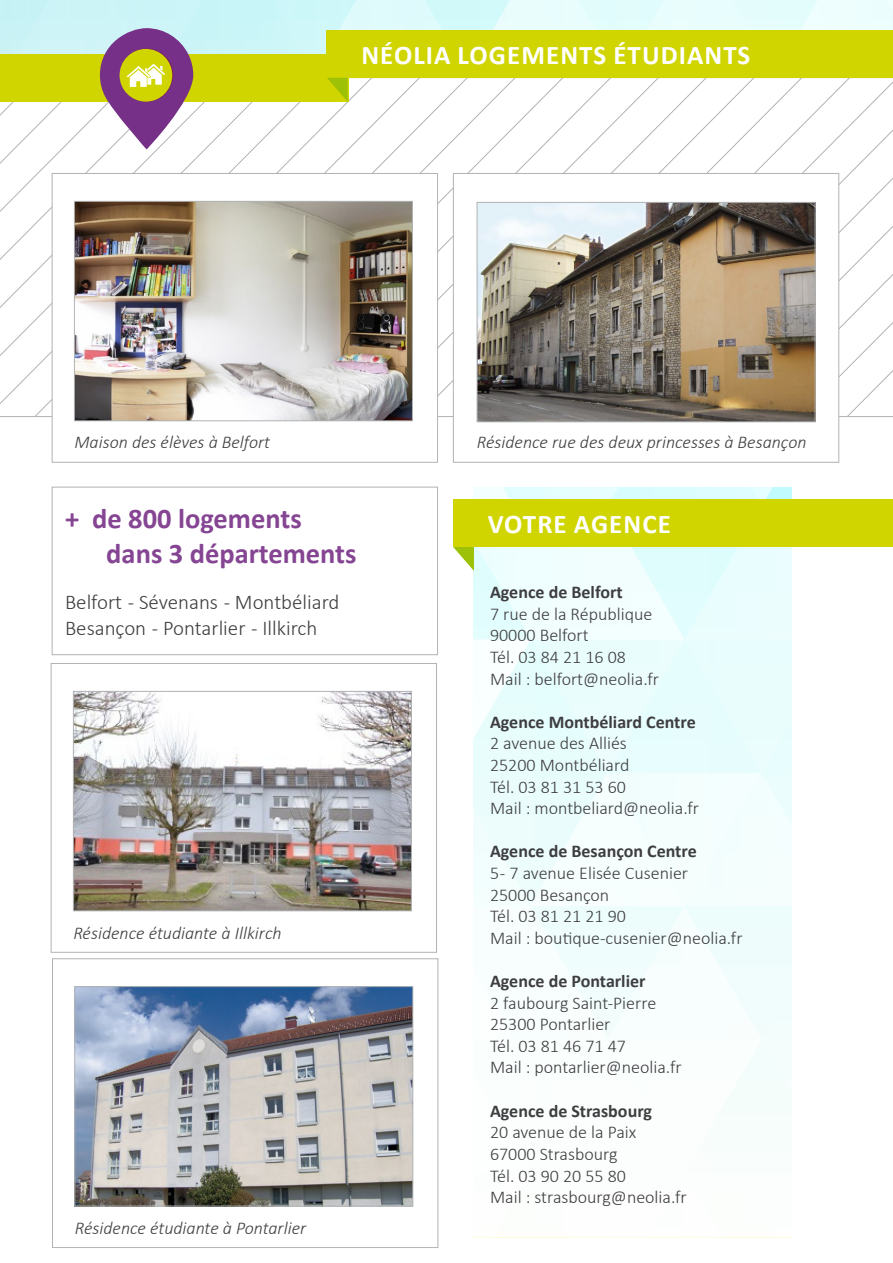
<style>
.page{position:relative;width:893px;height:1263px;background:#fff}
.page>*{position:absolute;margin:0;border:0;box-sizing:border-box;transform-origin:0 0}
.t1{font:700 28.5px/34.2px "Calibri";color:#854593}
.t2{font:700 27px "Calibri";letter-spacing:.04em;color:#fff}
.t3{font:300 21px/25.2px "Calibri";color:#3e3d40}
.t4{font:300 18px/21.6px "Calibri";color:#3e3d40}
.t5{font:italic 300 18px "Calibri";color:#3e3d40}
.t6{font:700 18px "Calibri";color:#3e3d40}
</style>
<div class="page">
<svg style="left:0;top:78px;width:893px;height:339px"></svg>
<div style="left:852px;top:0;width:41px;height:74px;background:#ecfefd"></div>
<div style="left:698px;top:0;width:154px;height:74px;background:#edfefd"></div>
<div style="left:621px;top:0;width:154px;height:74px;background:#e8fdfd"></div>
<div style="left:544px;top:0;width:154px;height:74px;background:#e8fdfd"></div>
<div style="left:237px;top:0;width:153px;height:74px;background:#ccf6f8"></div>
<div style="left:83px;top:0;width:154px;height:74px;background:#cbf4f7"></div>
<div style="left:0;top:0;width:83px;height:74px;background:#ccf4f7"></div>
<div style="left:0;top:0;width:6px;height:74px;background:#c8f2f5"></div>
<svg style="left:325px;top:0;width:65px;height:54px"></svg>
<div style="left:390px;top:0;width:154px;height:74px;background:linear-gradient(to right,#d5f9fa,#e3fcfc)"></div>
<div style="left:0;top:54px;width:349px;height:48px;background:#d0d500"></div>
<div style="left:327px;top:30px;width:566px;height:48px;background:#d0d500"></div>
<svg style="left:327px;top:78px;width:21px;height:24px"></svg>
<div style="left:52px;top:173px;width:386px;height:289px;background:#fff;border:1px solid #b1b3b4"></div>
<div style="left:453px;top:173px;width:386px;height:289px;background:#fff;border:1px solid #b1b3b4"></div>
<img style="left:76px;top:203px;width:335px;height:216px">
<div style="left:74px;top:201px;width:339px;height:220px;border:1px solid #b1b3b4"></div>
<img style="left:479px;top:204px;width:334px;height:216px">
<div style="left:477px;top:202px;width:338px;height:220px;border:1px solid #b1b3b4"></div>
<div style="left:52px;top:487px;width:386px;height:168px;border:1px solid #b1b3b4"></div>
<div style="left:531px;top:487px;width:154px;height:19px;background:#e3fefe"></div>
<svg style="left:685px;top:487px;width:107px;height:12px"></svg>
<div style="left:473px;top:487px;width:58px;height:19px;background:#e2fefe"></div>
<div style="left:473px;top:487px;width:41px;height:19px;background:linear-gradient(to right,#f8feff,#eafffe)"></div>
<div style="left:473px;top:527px;width:319px;height:710px;background:linear-gradient(to bottom,#e6fdfd,#fdfefc)"></div>
<div style="left:453px;top:499px;width:440px;height:48px;background:#d0d500"></div>
<svg style="left:453px;top:547px;width:21px;height:24px"></svg>
<div style="left:52px;top:958px;width:386px;height:290px;background:#fff;border:1px solid #b1b3b4"></div>
<div style="left:51px;top:663px;width:386px;height:289px;background:#fff;border:1px solid #b1b3b4"></div>
<img style="left:77px;top:988px;width:334px;height:216px">
<div style="left:75px;top:986px;width:338px;height:220px;border:1px solid #b1b3b4"></div>
<img style="left:75px;top:693px;width:335px;height:216px">
<div style="left:73px;top:691px;width:339px;height:220px;border:1px solid #b1b3b4"></div>
<svg style="left:100px;top:28px;width:93px;height:121px"></svg>
<h2 class="t2" style="left:361px;top:38px;width:390px">NÉOLIA LOGEMENTS ÉTUDIANTS</h2>
<p class="t5" style="left:74px;top:431px;width:197px">Maison des élèves à Belfort</p>
<p class="t5" style="left:477px;top:431px;width:331px">Résidence rue des deux princesses à Besançon</p>
<h1 class="t1" style="left:106px;top:502px;width:252px;text-indent:-41px">+ de 800 logements dans 3 départements</h1>
<p class="t3" style="left:65px;top:590px;width:276px">Belfort - Sévenans - Montbéliard<br>Besançon - Pontarlier - Illkirch</p>
<p class="t5" style="left:73px;top:921px;width:210px">Résidence étudiante à Illkirch</p>
<p class="t5" style="left:75px;top:1216px;width:233px">Résidence étudiante à Pontarlier</p>
<h2 class="t2" style="left:488px;top:507px;width:185px">VOTRE AGENCE</h2>
<p class="t6" style="left:490px;top:581px;width:134px">Agence de Belfort</p>
<p class="t4" style="left:490px;top:603px;width:170px">7 rue de la République<br>90000 Belfort<br>Tél. 03 84 21 16 08<br>Mail : belfort@neolia.fr</p>
<p class="t6" style="left:490px;top:710px;width:207px">Agence Montbéliard Centre</p>
<p class="t4" style="left:490px;top:732px;width:210px">2 avenue des Alliés<br>25200 Montbéliard<br>Tél. 03 81 31 53 60<br>Mail : montbeliard@neolia.fr</p>
<p class="t6" style="left:490px;top:840px;width:208px">Agence de Besançon Centre</p>
<p class="t4" style="left:490px;top:862px;width:254px">5 - 7 avenue Elisée Cusenier<br>25000 Besançon<br>Tél. 03 81 21 21 90<br>Mail : boutique-cusenier@neolia.fr</p>
<p class="t6" style="left:490px;top:969px;width:157px">Agence de Pontarlier</p>
<p class="t4" style="left:490px;top:992px;width:193px">2 faubourg Saint-Pierre<br>25300 Pontarlier<br>Tél. 03 81 46 71 47<br>Mail : pontarlier@neolia.fr</p>
<p class="t6" style="left:490px;top:1099px;width:163px">Agence de Strasbourg</p>
<p class="t4" style="left:490px;top:1121px;width:198px">20 avenue de la Paix<br>67000 Strasbourg<br>Tél. 03 90 20 55 80<br>Mail : strasbourg@neolia.fr</p>
</div>
